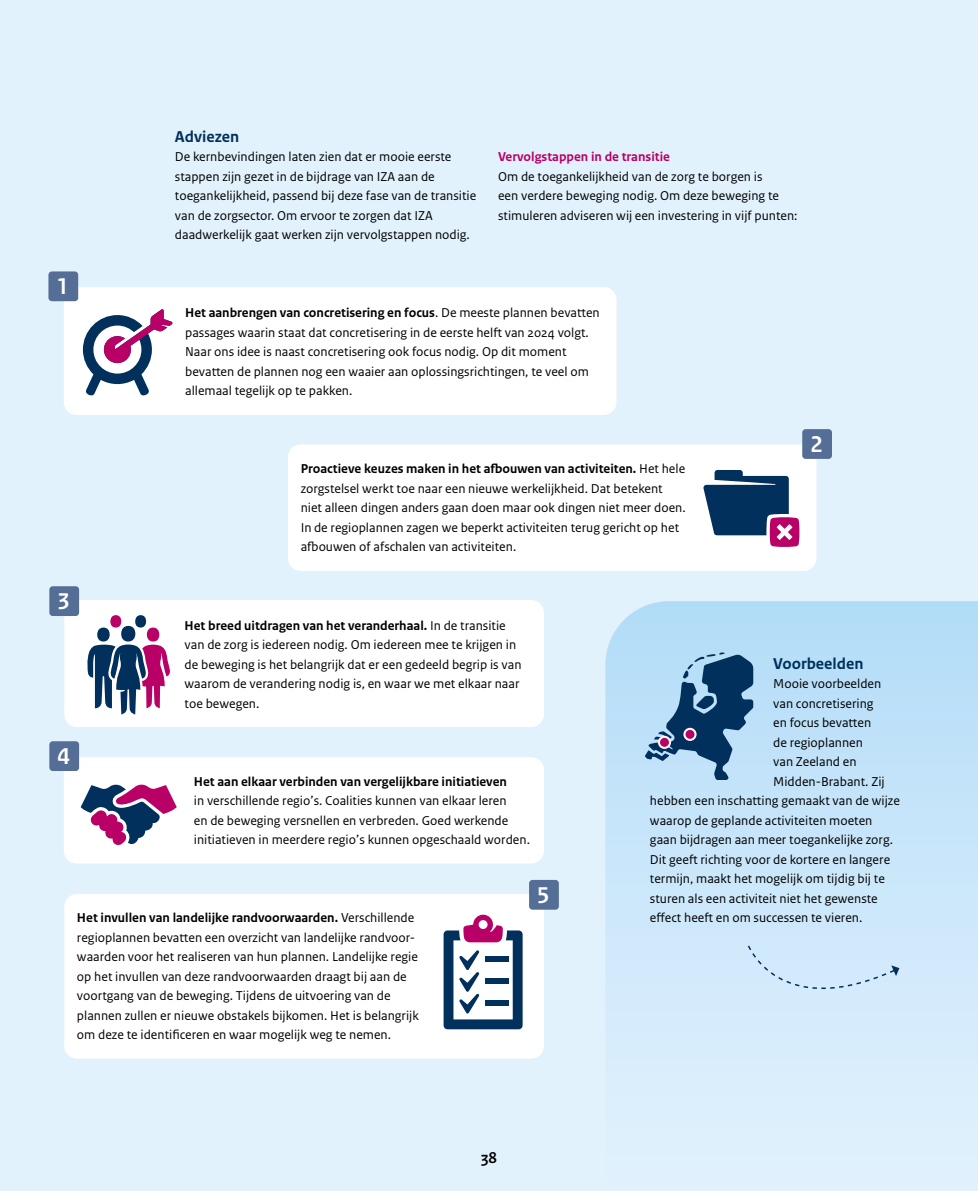
<style>
.page{position:relative;width:978px;height:1191px;background:#e2f2fd}
.page>*{position:absolute;margin:0;border:0;box-sizing:border-box;transform-origin:0 0}
.t1{font:700 24px "Rijksoverheid Sans Heading";color:#fff}
.t2{font:700 16.5px "Rijksoverheid Sans Text";color:#00305b}
.t3{font:700 16.5px "Rijksoverheid Sans Heading";color:#000}
.Brood{font:13.5px/19.5px "Rijksoverheid Sans Text";color:#000}
.t4{font:700 13.5px "Rijksoverheid Sans Text";color:#b90066}
.s1{font-weight:700}
</style>
<div class="page">
<svg style="left:605px;top:601px;width:373px;height:445px"></svg>
<div style="left:64px;top:287px;width:553px;height:128px;background:#fff;border-radius:13px"></div>
<div style="left:48px;top:271px;width:30px;height:30px;background:#556e96;border-radius:3px"></div>
<div style="left:288px;top:444px;width:528px;height:127px;background:#fff;border-radius:13px"></div>
<div style="left:802px;top:429px;width:30px;height:30px;background:#556e96;border-radius:3px"></div>
<svg style="left:83px;top:309px;width:89px;height:86px"></svg>
<svg style="left:703px;top:470px;width:97px;height:77px"></svg>
<div style="left:64px;top:600px;width:480px;height:127px;background:#fff;border-radius:13px"></div>
<div style="left:49px;top:586px;width:30px;height:30px;background:#556e96;border-radius:3px"></div>
<div style="left:64px;top:757px;width:480px;height:106px;background:#fff;border-radius:13px"></div>
<div style="left:49px;top:741px;width:30px;height:30px;background:#556e96;border-radius:3px"></div>
<div style="left:64px;top:894px;width:480px;height:164px;background:#fff;border-radius:13px"></div>
<div style="left:529px;top:880px;width:30px;height:29px;background:#556e96;border-radius:3px"></div>
<div style="left:147px;top:627px;width:12px;height:14px;background:#b90066;border-radius:50%"></div>
<div style="left:110px;top:615px;width:11px;height:12px;background:#b90066;border-radius:50%"></div>
<div style="left:135px;top:615px;width:11px;height:12px;background:#00305b;border-radius:50%"></div>
<div style="left:121px;top:626px;width:14px;height:15px;background:#00305b;border-radius:50%"></div>
<svg style="left:87px;top:644px;width:83px;height:70px"></svg>
<div style="left:97px;top:627px;width:13px;height:14px;background:#00305b;border-radius:50%"></div>
<svg style="left:81px;top:784px;width:96px;height:61px"></svg>
<svg style="left:444px;top:914px;width:79px;height:115px"></svg>
<svg style="left:645px;top:652px;width:108px;height:128px;background:#6992b2"></svg>
<div style="left:659px;top:737px;width:11px;height:11px;background:#b90066;border-radius:50%"></div>
<div style="left:658px;top:736px;width:13px;height:13px;border:2px solid #fff;border-radius:50%"></div>
<div style="left:684px;top:729px;width:12px;height:11px;background:#b90066;border-radius:50%"></div>
<div style="left:683px;top:728px;width:14px;height:13px;border:2px solid #fff;border-radius:50%"></div>
<div style="left:747px;top:944px;width:152px;height:78px;background:#d3ebfb"></div>
<p class="t1" style="left:57px;top:273px;width:14px">1</p>
<p class="t1" style="left:57px;top:587px;width:14px">3</p>
<h2 class="t2" style="left:175px;top:127px;width:66px">Adviezen</h2>
<p class="Brood" style="left:175px;top:147px;width:303px">De kernbevindingen laten zien dat er mooie eerste stappen zijn gezet in de bijdrage van IZA aan de toegankelijkheid, passend bij deze fase van de transitie van de zorgsector. Om ervoor te zorgen dat IZA daadwerkelijk gaat werken zijn vervolgstappen nodig.</p>
<h3 class="t4" style="left:498px;top:149px;width:173px">Vervolgstappen in de transitie</h3>
<p class="Brood" style="left:498px;top:167px;width:301px">Om de toegankelijkheid van de zorg te borgen is<br>een verdere beweging nodig. Om deze beweging te stimuleren adviseren wij een investering in vijf punten:</p>
<p class="Brood" style="left:185px;top:303px;width:416px"><span class="s1">Het aanbrengen van concretisering en focus</span>. De meeste plannen bevatten passages waarin staat dat concretisering in de eerste helft van 2024 volgt.<br>Naar ons idee is naast concretisering ook focus nodig. Op dit moment bevatten de plannen nog een waaier aan oplossingsrichtingen, te veel om allemaal tegelijk op te pakken.</p>
<p class="Brood" style="left:301px;top:459px;width:387px"><span class="s1">Proactieve keuzes maken in het afbouwen van activiteiten.</span> Het hele zorgstelsel werkt toe naar een nieuwe werkelijkheid. Dat betekent niet alleen dingen anders gaan doen maar ook dingen niet meer doen.<br>In de regioplannen zagen we beperkt activiteiten terug gericht op het afbouwen of afschalen van activiteiten.</p>
<p class="t1" style="left:810px;top:430px;width:14px">2</p>
<p class="t1" style="left:57px;top:742px;width:14px">4</p>
<p class="Brood" style="left:185px;top:615px;width:338px"><span class="s1">Het breed uitdragen van het veranderhaal.</span> In de transitie van de zorg is iedereen nodig. Om iedereen mee te krijgen in de beweging is het belangrijk dat er een gedeeld begrip is van waarom de verandering nodig is, en waar we met elkaar naar toe bewegen.</p>
<p class="Brood" style="left:194px;top:771px;width:338px"><span class="s1">Het aan elkaar verbinden van vergelijkbare initiatieven<br></span>in verschillende regio’s. Coalities kunnen van elkaar leren<br>en de beweging versnellen en verbreden. Goed werkende initiatieven in meerdere regio’s kunnen opgeschaald worden.</p>
<p class="Brood" style="left:77px;top:908px;width:343px"><span class="s1">Het invullen van landelijke randvoorwaarden.</span> Verschillende regioplannen bevatten een overzicht van landelijke randvoor&shy;waarden voor het realiseren van hun plannen. Landelijke regie op het invullen van deze randvoorwaarden draagt bij aan de voortgang van de beweging. Tijdens de uitvoering van de plannen zullen er nieuwe obstakels bijkomen. Het is belangrijk om deze te identificeren en waar mogelijk weg te nemen.</p>
<p class="t1" style="left:537px;top:881px;width:14px">5</p>
<p class="t3" style="left:481px;top:1148px;width:17px">38</p>
<h2 class="t2" style="left:773px;top:654px;width:92px">Voorbeelden</h2>
<p class="Brood" style="left:773px;top:674px;width:110px">Mooie voorbeelden</p>
<p class="Brood" style="left:773px;top:693px;width:102px">van concretisering</p>
<p class="Brood" style="left:773px;top:713px;width:100px">en focus bevatten</p>
<p class="Brood" style="left:773px;top:732px;width:91px">de regioplannen</p>
<p class="Brood" style="left:773px;top:752px;width:85px">van Zeeland en</p>
<p class="Brood" style="left:773px;top:771px;width:113px">Midden-Brabant. Zij</p>
<p class="Brood" style="left:650px;top:791px;width:251px">hebben een inschatting gemaakt van de wijze</p>
<p class="Brood" style="left:650px;top:810px;width:224px">waarop de geplande activiteiten moeten</p>
<p class="Brood" style="left:650px;top:830px;width:245px">gaan bijdragen aan meer toegankelijke zorg.</p>
<p class="Brood" style="left:650px;top:849px;width:242px">Dit geeft richting voor de kortere en langere</p>
<p class="Brood" style="left:650px;top:869px;width:236px">termijn, maakt het mogelijk om tijdig bij te</p>
<p class="Brood" style="left:650px;top:888px;width:229px">sturen als een activiteit niet het gewenste</p>
<p class="Brood" style="left:650px;top:908px;width:214px">effect heeft en om successen te vieren.</p>
</div>
